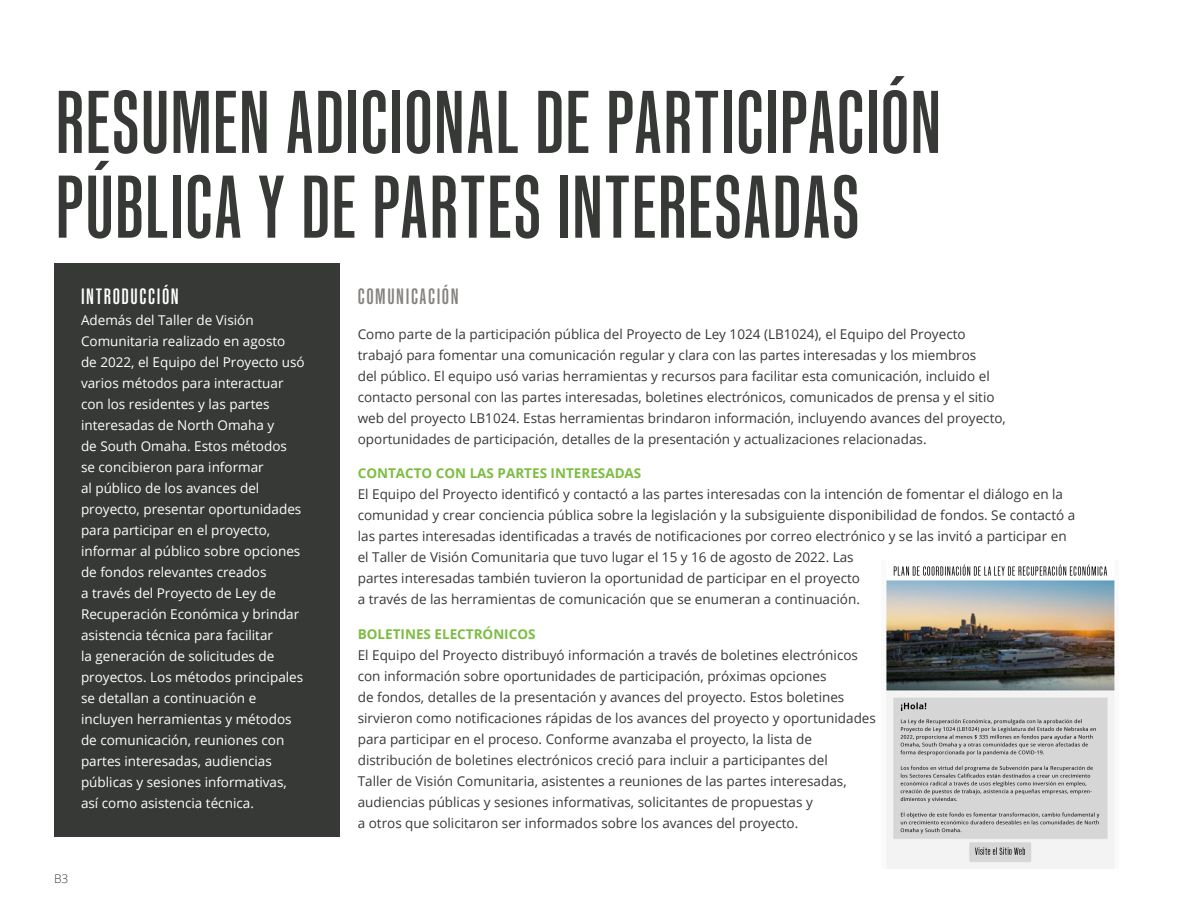
<style>
.page{position:relative;width:1188px;height:918px;background:#fff}
.page>*{position:absolute;margin:0;border:0;box-sizing:border-box;transform-origin:0 0}
.Section_Heading{font:500 90px "Kaneda Gothic";letter-spacing:.01em;color:#363936}
.Heading_4{font:500 22.5px "Kaneda Gothic";letter-spacing:.07em;color:#fff}
.body{font:500 22.5px "Kaneda Gothic";letter-spacing:.07em;color:#858280}
.body-2{font:13.5px/21px "Open Sans";color:#363936}
.body-3{font:13.5px/21px "Open Sans";color:#fff}
.body_-_emphasis_gree{font:700 13.5px "Open Sans";color:#7cbd42}
.t1{font:300 12px "Open Sans";color:#363936}
</style>
<div class="page">
<img style="left:886px;top:564px;width:229px;height:304px">
<div style="left:54px;top:263px;width:286px;height:574px;background:#363936"></div>
<p class="Section_Heading" style="left:55px;top:72px;width:888px">RESUMEN ADICIONAL DE PARTICIPACIÓN</p>
<p class="Section_Heading" style="left:55px;top:157px;width:806px">PÚBLICA Y DE PARTES INTERESADAS</p>
<p class="Heading_4" style="left:81px;top:284px;width:99px">INTRODUCCIÓN</p>
<p class="body-3" style="left:81px;top:310px;width:225px">Además del Taller de Visión<br>Comunitaria realizado en agosto<br>de 2022, el Equipo del Proyecto usó varios métodos para interactuar con los residentes y las partes interesadas de North Omaha y<br>de South Omaha. Estos métodos<br>se concibieron para informar<br>al público de los avances del proyecto, presentar oportunidades para participar en el proyecto, informar al público sobre opciones de fondos relevantes creados<br>a través del Proyecto de Ley de<br>Recuperación Económica y brindar asistencia técnica para facilitar<br>la generación de solicitudes de proyectos. Los métodos principales se detallan a continuación e incluyen herramientas y métodos de comunicación, reuniones con partes interesadas, audiencias públicas y sesiones informativas, así como asistencia técnica.</p>
<p class="t1" style="left:54px;top:870px;width:16px">B3</p>
<p class="body" style="left:358px;top:284px;width:103px">COMUNICACIÓN</p>
<p class="body-2" style="left:358px;top:323px;width:650px">Como parte de la participación pública del Proyecto de Ley 1024 (LB1024), el Equipo del Proyecto trabajó para fomentar una comunicación regular y clara con las partes interesadas y los miembros<br>del público. El equipo usó varias herramientas y recursos para facilitar esta comunicación, incluido el contacto personal con las partes interesadas, boletines electrónicos, comunicados de prensa y el sitio web del proyecto LB1024. Estas herramientas brindaron información, incluyendo avances del proyecto, oportunidades de participación, detalles de la presentación y actualizaciones relacionadas.</p>
<p class="body_-_emphasis_gree" style="left:358px;top:464px;width:285px">CONTACTO CON LAS PARTES INTERESADAS</p>
<p class="body-2" style="left:358px;top:484px;width:719px">El Equipo del Proyecto identificó y contactó a las partes interesadas con la intención de fomentar el diálogo en la comunidad y crear conciencia pública sobre la legislación y la subsiguiente disponibilidad de fondos. Se contactó a las partes interesadas identificadas a través de notificaciones por correo electrónico y se las invitó a participar en el Taller de Visión Comunitaria que tuvo lugar el 15 y 16 de agosto de 2022. Las<br>partes interesadas también tuvieron la oportunidad de participar en el proyecto<br>a través de las herramientas de comunicación que se enumeran a continuación.</p>
<p class="body_-_emphasis_gree" style="left:358px;top:624px;width:179px">BOLETINES ELECTRÓNICOS</p>
<p class="body-2" style="left:358px;top:644px;width:520px">El Equipo del Proyecto distribuyó información a través de boletines electrónicos con información sobre oportunidades de participación, próximas opciones<br>de fondos, detalles de la presentación y avances del proyecto. Estos boletines sirvieron como notificaciones rápidas de los avances del proyecto y oportunidades para participar en el proceso. Conforme avanzaba el proyecto, la lista de distribución de boletines electrónicos creció para incluir a participantes del<br>Taller de Visión Comunitaria, asistentes a reuniones de las partes interesadas, audiencias públicas y sesiones informativas, solicitantes de propuestas y<br>a otros que solicitaron ser informados sobre los avances del proyecto.</p>
</div>
